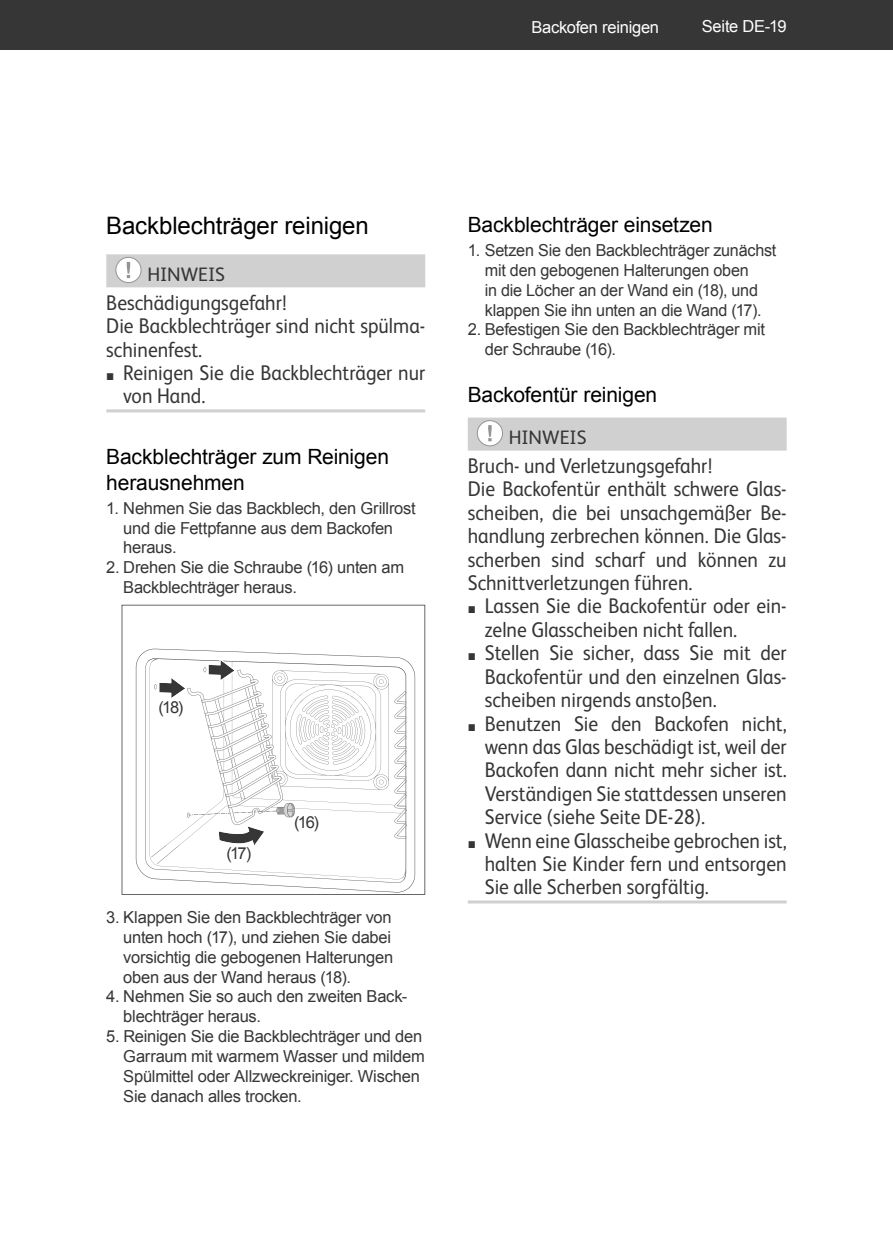
<style>
.page{position:relative;width:893px;height:1234px;background:#fff}
.page>*{position:absolute;margin:0;border:0;box-sizing:border-box;transform-origin:0 0}
.t1{font:24px "Arial";letter-spacing:-.005em;color:#000}
.t2{font:21.3px/23.4px "FS Albert";color:#363636;scale:.92 1}
.t3{font:21px/25.2px "Arial";letter-spacing:-.005em;color:#000}
.t4{font:19.5px "FS Albert";letter-spacing:-.005em;color:#363636}
.t5{font:16.5px/19.8px "Arial";letter-spacing:-.015em;color:#363636}
.t6{font:16.5px "Arial";letter-spacing:-.015em;color:#fff}
.s1{font-family:"Arial";font-size:14.7px}
</style>
<div class="page">
<div style="left:0;top:0;width:893px;height:50px;background:#363636"></div>
<div style="left:106px;top:254px;width:319px;height:33px;background:#d0d0d0"></div>
<hr style="left:106px;top:409px;width:319px;height:3px;background:#d0d0d0">
<div style="left:116px;top:257px;width:25px;height:25px;background:#fff;border-radius:50%"></div>
<div style="left:116px;top:257px;width:25px;height:26px;border:1px solid #949494;border-radius:50%"></div>
<svg style="left:127px;top:262px;width:3px;height:16px"></svg>
<svg style="left:122px;top:604px;width:303px;height:290px"></svg>
<div style="left:468px;top:417px;width:319px;height:33px;background:#d0d0d0"></div>
<hr style="left:468px;top:900px;width:319px;height:3px;background:#d0d0d0">
<div style="left:477px;top:420px;width:25px;height:26px;background:#fff;border-radius:50%"></div>
<div style="left:477px;top:420px;width:26px;height:26px;border:1px solid #949494;border-radius:50%"></div>
<svg style="left:488px;top:425px;width:4px;height:16px"></svg>
<p class="t6" style="left:531px;top:18px;width:129px">Backofen reinigen</p>
<p class="t6" style="left:702px;top:17px;width:86px">Seite DE-19</p>
<p class="t1" style="left:106px;top:212px;width:264px">Backblechträger reinigen</p>
<p class="t4" style="left:147px;top:267px;width:79px">HINWEIS</p>
<p class="t2" style="left:106px;top:292px;width:348px">Beschädigungsgefahr!<br>Die Backblechträger sind nicht spülma&shy;schinenfest.</p>
<p class="t2" style="left:123px;top:362px;width:330px;text-indent:-17px"><span class="s1">■</span> Reinigen Sie die Backblechträger nur von Hand.</p>
<p class="t3" style="left:106px;top:444px;width:284px">Backblechträger zum Reinigen herausnehmen</p>
<p class="t5" style="left:123px;top:498px;width:294px;text-indent:-17px">1. Nehmen Sie das Backblech, den Grillrost und die Fettpfanne aus dem Backofen heraus.</p>
<p class="t5" style="left:123px;top:557px;width:282px;text-indent:-17px">2. Drehen Sie die Schraube (16) unten am<br>Backblechträger heraus.</p>
<p class="t5" style="left:159px;top:697px;width:26px">(18)</p>
<p class="t5" style="left:227px;top:843px;width:26px">(17)</p>
<p class="t5" style="left:294px;top:812px;width:26px">(16)</p>
<p class="t5" style="left:123px;top:907px;width:271px;text-indent:-17px">3. Klappen Sie den Backblechträger von unten hoch (17), und ziehen Sie dabei vorsichtig die gebogenen Halterungen oben aus der Wand heraus (18).</p>
<p class="t5" style="left:123px;top:986px;width:286px;text-indent:-17px">4. Nehmen Sie so auch den zweiten Back&shy;blechträger heraus.</p>
<p class="t5" style="left:123px;top:1026px;width:303px;text-indent:-17px">5. Reinigen Sie die Backblechträger und den Garraum mit warmem Wasser und mildem Spülmittel oder Allzweckreiniger. Wischen Sie danach alles trocken.</p>
<p class="t3" style="left:468px;top:212px;width:247px">Backblechträger einsetzen</p>
<p class="t5" style="left:485px;top:240px;width:293px;text-indent:-17px">1. Setzen Sie den Backblechträger zunächst mit den gebogenen Halterungen oben<br>in die Löcher an der Wand ein (18), und klappen Sie ihn unten an die Wand (17).</p>
<p class="t5" style="left:485px;top:320px;width:282px;text-indent:-17px">2. Befestigen Sie den Backblechträger mit der Schraube (16).</p>
<p class="t3" style="left:468px;top:382px;width:191px">Backofentür reinigen</p>
<p class="t4" style="left:509px;top:430px;width:79px">HINWEIS</p>
<p class="t2" style="left:468px;top:455px;width:348px">Bruch- und Verletzungsgefahr!<br>Die Back ofentür enthält schwere Glas&shy;scheiben, die bei unsachgemäßer Be&shy;handlung zerbrechen können. Die Glas&shy;scherben sind scharf und können zu Schnittverletzungen führen.</p>
<p class="t2" style="left:485px;top:596px;width:330px;text-indent:-17px"><span class="s1">■</span> Lassen Sie die Back ofentür oder ein&shy;zelne Glasscheiben nicht fallen.</p>
<p class="t2" style="left:485px;top:643px;width:330px;text-align:justify;text-indent:-17px"><span class="s1">■</span> Stellen Sie sicher, dass Sie mit der Back ofentür und den einzelnen Glas&shy;scheiben nirgends anstoßen.</p>
<p class="t2" style="left:485px;top:713px;width:330px;text-align:justify;text-indent:-17px"><span class="s1">■</span> Benutzen Sie den Backofen nicht, wenn das Glas beschädigt ist, weil der Backofen dann nicht mehr sicher ist.<br>Verständigen Sie stattdessen unseren Service (siehe Seite DE-28).</p>
<p class="t2" style="left:485px;top:830px;width:330px;text-align:justify;text-indent:-17px"><span class="s1">■</span> Wenn eine Glasscheibe gebrochen ist, halten Sie Kinder fern und entsorgen Sie alle Scherben sorgfältig.</p>
</div>
